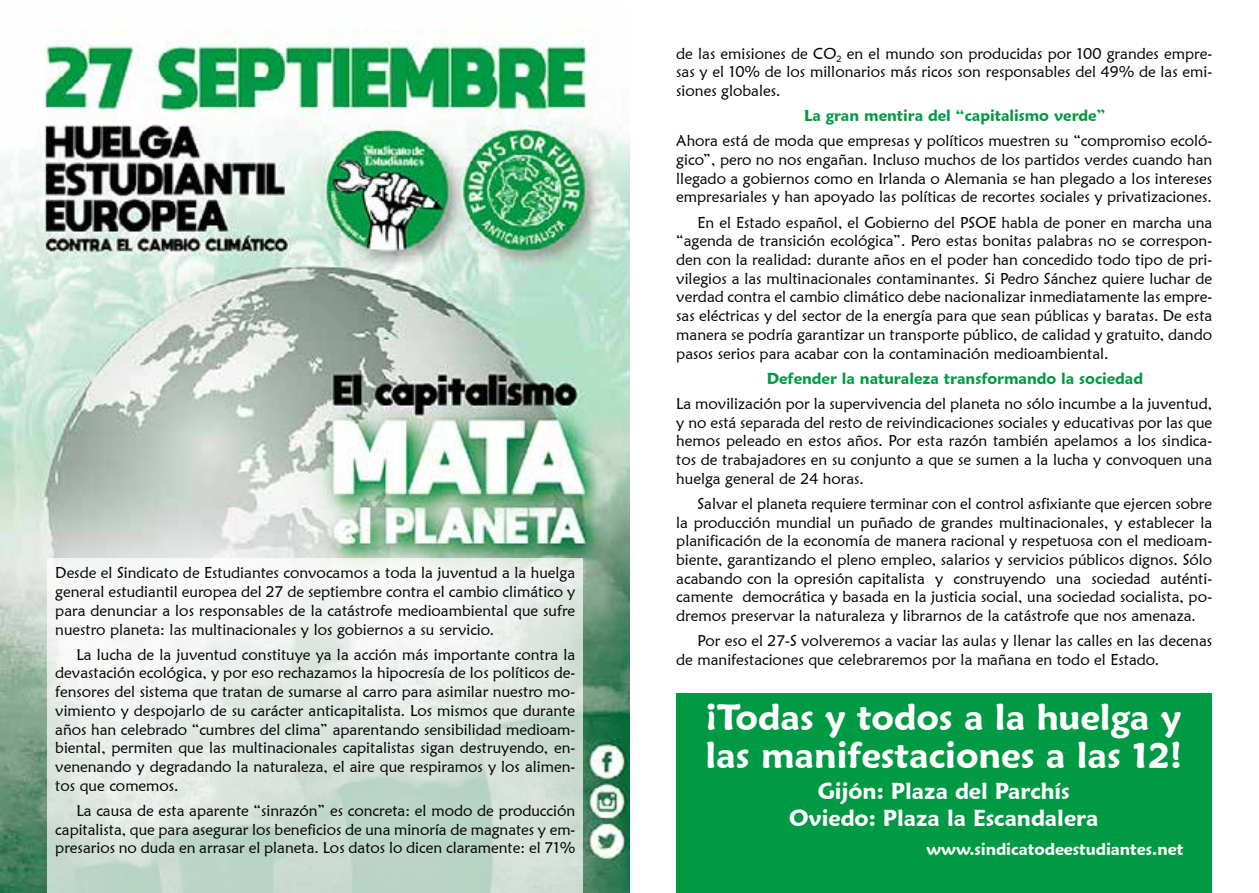
<style>
.page{position:relative;width:1259px;height:893px;background:#fff}
.page>*{position:absolute;margin:0;border:0;box-sizing:border-box;transform-origin:0 0}
.t1{font:600 36px/37.5px "Maiandra GD";color:#fff}
.t2{font:600 22.5px/27px "Maiandra GD";color:#fff;text-align:center}
.t3{font:600 16.5px "Maiandra GD";color:#fff}
.t4{font:15.6px/18.8px "Maiandra GD";color:#000;text-align:justify}
.t5{font:600 15.6px "Maiandra GD";color:#094}
</style>
<div class="page">
<img style="left:0;top:29px;width:629px;height:864px">
<svg style="left:47px;top:558px;width:536px;height:335px"></svg>
<div style="left:676px;top:693px;width:536px;height:200px;background:#094"></div>
<p class="t4" style="left:55px;top:563px;width:521px">Desde el Sindicato de Estudiantes convocamos a toda la juventud a la huelga general estudiantil europea del 27 de septiembre contra el cambio climático y para denunciar a los responsables de la catástrofe medioambiental que sufre nuestro planeta: las multinacionales y los gobiernos a su servicio.</p>
<p class="t4" style="left:55px;top:645px;width:521px;text-indent:21px">La lucha de la juventud constituye ya la acción más importante contra la devastación ecológica, y por eso rechazamos la hipocresía de los políticos de&shy;fensores del sistema que tratan de sumarse al carro para asimilar nuestro mo&shy;vimiento y despojarlo de su carácter anticapitalista. Los mismos que durante años han celebrado “cumbres del clima” aparentando sensibilidad medioam&shy;biental, permiten que las multinacionales capitalistas sigan destruyendo, en&shy;venenando y degradando la naturaleza, el aire que respiramos y los alimen&shy;tos que comemos.</p>
<p class="t4" style="left:55px;top:801px;width:521px;text-indent:21px">La causa de esta aparente “sinrazón” es concreta: el modo de producción capitalista, que para asegurar los beneficios de una minoría de magnates y em&shy;presarios no duda en arrasar el planeta. Los datos lo dicen claramente: el 71%</p>
<p class="t4" style="left:676px;top:44px;width:537px">de las emisiones de CO<sub>2</sub> en el mundo son producidas por 100 grandes empre&shy;sas y el 10% de los millonarios más ricos son responsables del 49% de las emi&shy;siones globales.</p>
<p class="t5" style="left:804px;top:106px;width:303px">La gran mentira del “capitalismo verde”</p>
<p class="t4" style="left:676px;top:131px;width:537px">Ahora está de moda que empresas y políticos muestren su “compromiso ecoló&shy;gico”, pero no nos engañan. Incluso muchos de los partidos verdes cuando han llegado a gobiernos como en Irlanda o Alemania se han plegado a los intereses empresariales y han apoyado las políticas de recortes sociales y privatizaciones.</p>
<p class="t4" style="left:676px;top:212px;width:537px;text-indent:21px">En el Estado español, el Gobierno del PSOE habla de poner en marcha una “agenda de transición ecológica”. Pero estas bonitas palabras no se correspon&shy;den con la realidad: durante años en el poder han concedido todo tipo de pri&shy;vilegios a las multinacionales contaminantes. Si Pedro Sánchez quiere luchar de verdad contra el cambio climático debe nacionalizar inmediatamente las empre&shy;sas eléctricas y del sector de la energía para que sean públicas y baratas. De esta manera se podría garantizar un transporte público, de calidad y gratuito, dando pasos serios para acabar con la contaminación medioambiental.</p>
<p class="t5" style="left:766px;top:369px;width:378px">Defender la naturaleza transformando la sociedad</p>
<p class="t4" style="left:676px;top:394px;width:537px">La movilización por la supervivencia del planeta no sólo incumbe a la juventud, y no está separada del resto de reivindicaciones sociales y educativas por las que hemos peleado en estos años. Por esta razón también apelamos a los sindica&shy;tos de trabajadores en su conjunto a que se sumen a la lucha y convoquen una huelga general de 24 horas.</p>
<p class="t4" style="left:676px;top:494px;width:537px;text-indent:21px">Salvar el planeta requiere terminar con el control asfixiante que ejercen sobre la producción mundial un puñado de grandes multinacionales, y establecer la planificación de la economía de manera racional y respetuosa con el medioam&shy;biente, garantizando el pleno empleo, salarios y servicios públicos dignos. Sólo acabando con la opresión capitalista y construyendo una sociedad auténti&shy;camente democrática y basada en la justicia social, una sociedad socialista, po&shy;dremos preservar la naturaleza y librarnos de la catástrofe que nos amenaza.</p>
<p class="t4" style="left:676px;top:631px;width:537px;text-indent:21px">Por eso el 27-S volveremos a vaciar las aulas y llenar las calles en las decenas de manifestaciones que celebraremos por la mañana en todo el Estado.</p>
<h1 class="t1" style="left:705px;top:698px;width:478px">¡Todas y todos a la huelga y las manifestaciones a las 12!</h1>
<h2 class="t2" style="left:789px;top:777px;width:311px">Gijón: Plaza del Parchís<br>Oviedo: Plaza la Escandalera</h2>
<p class="t3" style="left:926px;top:839px;width:258px">www.sindicatodeestudiantes.net</p>
</div>
